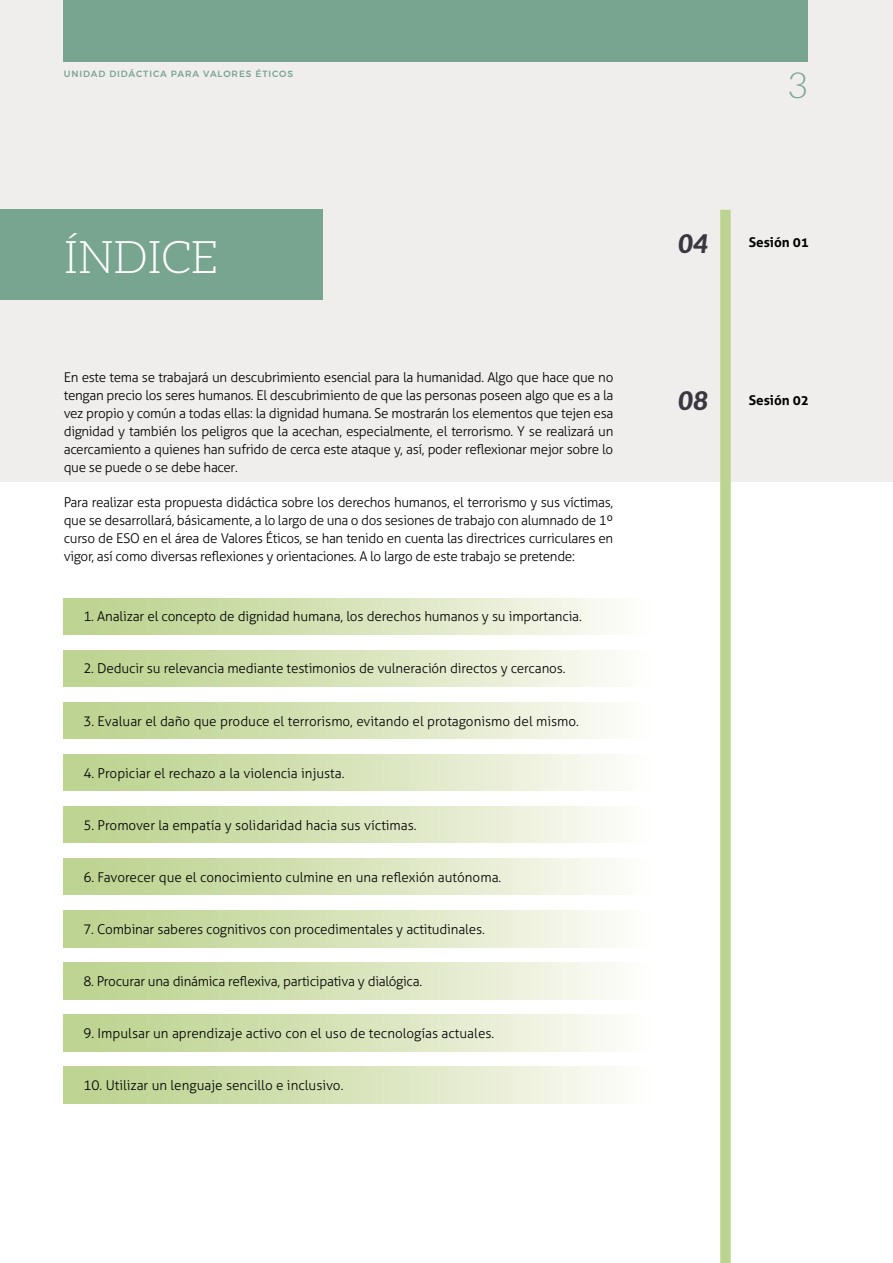
<style>
.page{position:relative;width:893px;height:1263px;background:#fff}
.page>*{position:absolute;margin:0;border:0;box-sizing:border-box;transform-origin:0 0}
.t1{font:300 45px "Aleo";color:#fff}
.t2{font:300 36px "Lato";color:#78a590}
.t3{font:italic 900 25.5px "Lato";color:#3a3741}
.Paragraph_Style{font:300 13.5px/18px "Aller";letter-spacing:-.01em;color:#000;text-align:justify}
.Paragraph_Style-2{font:700 13.5px "Aller";color:#000}
.t4{font:500 9px "Montserrat";letter-spacing:.1em;color:#78a590}
</style>
<div class="page">
<div style="left:0;top:0;width:893px;height:481px;background:#f0eeed"></div>
<svg style="left:64px;top:598px;width:548px;height:36px"></svg>
<svg style="left:64px;top:650px;width:548px;height:37px"></svg>
<svg style="left:64px;top:702px;width:548px;height:37px"></svg>
<svg style="left:64px;top:754px;width:548px;height:37px"></svg>
<svg style="left:64px;top:806px;width:548px;height:37px"></svg>
<svg style="left:64px;top:858px;width:548px;height:37px"></svg>
<svg style="left:64px;top:910px;width:548px;height:37px"></svg>
<svg style="left:64px;top:962px;width:548px;height:37px"></svg>
<svg style="left:64px;top:1015px;width:548px;height:36px"></svg>
<svg style="left:64px;top:1067px;width:548px;height:36px"></svg>
<div style="left:0;top:210px;width:322px;height:90px;background:#78a590"></div>
<div style="left:720px;top:210px;width:11px;height:1053px;background:#bdd491"></div>
<div style="left:64px;top:0;width:744px;height:62px;background:#78a590"></div>
<p class="t4" style="left:64px;top:66px;width:231px">UNIDAD DIDÁCTICA PARA VALORES ÉTICOS</p>
<h2 class="t2" style="left:787px;top:66px;width:22px">3</h2>
<p class="t1" style="left:64px;top:233px;width:156px">ÍNDICE</p>
<p class="Paragraph_Style-2" style="left:749px;top:234px;width:62px">Sesión 01</p>
<h3 class="t3" style="left:678px;top:228px;width:31px">04</h3>
<p class="Paragraph_Style" style="left:64px;top:368px;width:551px">En este tema se trabajará un descubrimiento esencial para la humanidad. Algo que hace que no tengan precio los seres humanos. El descubrimiento de que las personas poseen algo que es a la vez propio y común a todas ellas: la dignidad humana. Se mostrarán los elementos que tejen esa dignidad y también los peligros que la acechan, especialmente, el terrorismo. Y se realizará un acercamiento a quienes han sufrido de cerca este ataque y, así, poder reflexionar mejor sobre lo que se puede o se debe hacer.</p>
<p class="Paragraph_Style" style="left:64px;top:493px;width:551px">Para realizar esta propuesta didáctica sobre los derechos humanos, el terrorismo y sus víctimas, que se desarrollará, básicamente, a lo largo de una o dos sesiones de trabajo con alumnado de 1º curso de ESO en el área de Valores Éticos, se han tenido en cuenta las directrices curriculares en vigor, así como diversas reflexiones y orientaciones. A lo largo de este trabajo se pretende:</p>
<p class="Paragraph_Style" style="left:83px;top:608px;width:500px">1. Analizar el concepto de dignidad humana, los derechos humanos y su importancia.</p>
<p class="Paragraph_Style" style="left:83px;top:660px;width:484px">2. Deducir su relevancia mediante testimonios de vulneración directos y cercanos.</p>
<p class="Paragraph_Style" style="left:83px;top:712px;width:497px">3. Evaluar el daño que produce el terrorismo, evitando el protagonismo del mismo.</p>
<p class="Paragraph_Style" style="left:83px;top:764px;width:263px">4. Propiciar el rechazo a la violencia injusta.</p>
<p class="Paragraph_Style" style="left:83px;top:816px;width:335px">5. Promover la empatía y solidaridad hacia sus víctimas.</p>
<p class="Paragraph_Style" style="left:83px;top:868px;width:419px">6. Favorecer que el conocimiento culmine en una reflexión autónoma.</p>
<p class="Paragraph_Style" style="left:83px;top:920px;width:403px">7. Combinar saberes cognitivos con procedimentales y actitudinales.</p>
<p class="Paragraph_Style" style="left:83px;top:972px;width:340px">8. Procurar una dinámica reflexiva, participativa y dialógica.</p>
<p class="Paragraph_Style" style="left:83px;top:1024px;width:412px">9. Impulsar un aprendizaje activo con el uso de tecnologías actuales.</p>
<p class="Paragraph_Style" style="left:83px;top:1076px;width:262px">10. Utilizar un lenguaje sencillo e inclusivo.</p>
<h3 class="t3" style="left:678px;top:386px;width:31px">08</h3>
<p class="Paragraph_Style-2" style="left:749px;top:392px;width:62px">Sesión 02</p>
</div>
